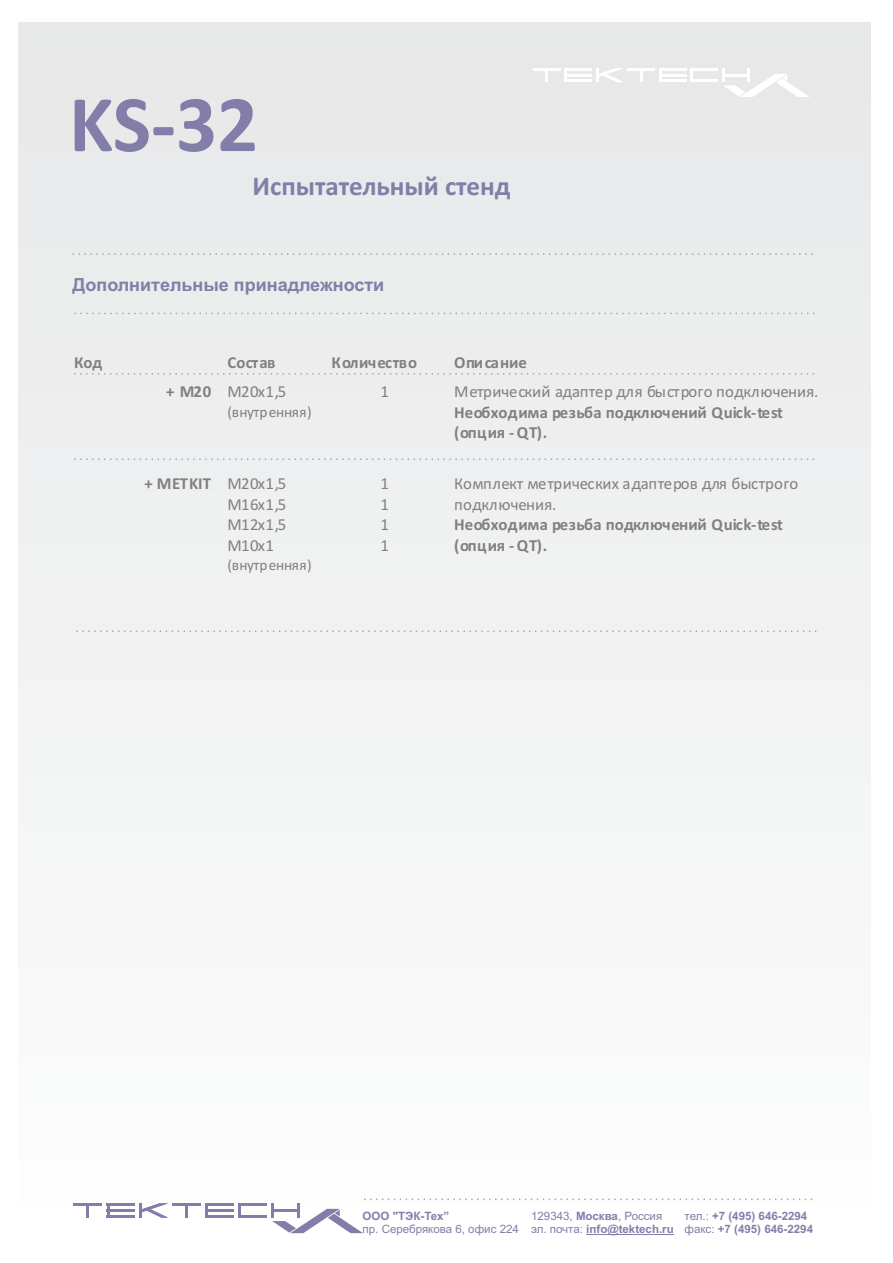
<style>
.page{position:relative;width:893px;height:1263px;background:#fff}
.page>*{position:absolute;margin:0;border:0;box-sizing:border-box;transform-origin:0 0}
.t1{font:700 81px "Calibri";color:#827ea9}
.t2{font:700 27px "Calibri";color:#827ea9}
.t3{font:700 18px "Arial";color:#827ea9}
.t4{font:16.8px/21.5px "Calibri";letter-spacing:.005em;color:#808080}
.t5{font:700 16.8px/19.8px "Calibri";letter-spacing:.01em;color:#808080}
.t6{font:15.3px "Calibri";color:#808080}
.t7{font:11.55px/12.9px "Arial";color:#827ea9}
.t8{font:700 11.55px/12.9px "Arial";color:#827ea9}
.s1{font-weight:700}
.s2{font-weight:400}
</style>
<div class="page">
<div style="left:19px;top:22px;width:851px;height:1221px;background:#f1f1f2"></div>
<svg style="left:364px;top:1198px;width:448px;height:2px"></svg>
<hr style="left:586px;top:1234px;width:88px;height:1px;background:#827ea9">
<hr style="left:74px;top:1203px;width:28px;height:3px;background:#827ea9">
<svg style="left:87px;top:1206px;width:2px;height:12px"></svg>
<hr style="left:107px;top:1203px;width:28px;height:3px;background:#827ea9">
<hr style="left:107px;top:1215px;width:28px;height:3px;background:#827ea9">
<svg style="left:107px;top:1206px;width:2px;height:9px"></svg>
<hr style="left:107px;top:1209px;width:28px;height:3px;background:#827ea9">
<svg style="left:140px;top:1203px;width:28px;height:15px"></svg>
<hr style="left:173px;top:1203px;width:28px;height:3px;background:#827ea9">
<hr style="left:185px;top:1203px;width:3px;height:15px;background:#827ea9">
<hr style="left:205px;top:1203px;width:29px;height:3px;background:#827ea9">
<hr style="left:205px;top:1215px;width:29px;height:3px;background:#827ea9">
<svg style="left:205px;top:1206px;width:3px;height:9px"></svg>
<hr style="left:205px;top:1209px;width:29px;height:3px;background:#827ea9">
<hr style="left:238px;top:1203px;width:29px;height:3px;background:#827ea9">
<hr style="left:238px;top:1215px;width:29px;height:3px;background:#827ea9">
<svg style="left:238px;top:1206px;width:3px;height:9px"></svg>
<hr style="left:271px;top:1203px;width:3px;height:15px;background:#827ea9">
<hr style="left:297px;top:1203px;width:3px;height:15px;background:#827ea9">
<svg style="left:272px;top:1209px;width:91px;height:24px"></svg>
<hr style="left:533px;top:68px;width:27px;height:3px;background:#fff">
<svg style="left:545px;top:71px;width:3px;height:11px"></svg>
<hr style="left:564px;top:68px;width:28px;height:3px;background:#fff">
<hr style="left:564px;top:79px;width:28px;height:3px;background:#fff">
<hr style="left:564px;top:68px;width:3px;height:14px;background:#fff">
<hr style="left:564px;top:74px;width:28px;height:3px;background:#fff">
<svg style="left:596px;top:68px;width:26px;height:14px"></svg>
<hr style="left:627px;top:68px;width:28px;height:3px;background:#fff">
<hr style="left:640px;top:68px;width:3px;height:14px;background:#fff">
<hr style="left:659px;top:68px;width:27px;height:3px;background:#fff">
<hr style="left:659px;top:79px;width:27px;height:3px;background:#fff">
<svg style="left:659px;top:71px;width:3px;height:8px"></svg>
<hr style="left:659px;top:74px;width:27px;height:3px;background:#fff">
<hr style="left:691px;top:68px;width:27px;height:3px;background:#fff">
<hr style="left:691px;top:79px;width:27px;height:3px;background:#fff">
<svg style="left:691px;top:71px;width:2px;height:8px"></svg>
<hr style="left:722px;top:68px;width:3px;height:14px;background:#fff">
<svg style="left:725px;top:68px;width:83px;height:29px"></svg>
<svg style="left:76px;top:630px;width:741px;height:2px"></svg>
<svg style="left:73px;top:253px;width:740px;height:2px"></svg>
<svg style="left:74px;top:313px;width:741px;height:1px"></svg>
<svg style="left:74px;top:458px;width:741px;height:2px"></svg>
<svg style="left:74px;top:373px;width:741px;height:1px"></svg>
<h1 class="t1" style="left:69px;top:90px;width:190px">KS-32</h1>
<h2 class="t2" style="left:253px;top:175px;width:260px">Испытательный стенд</h2>
<p class="t3" style="left:72px;top:278px;width:313px">Дополнительные принадлежности</p>
<p class="t5" style="left:74px;top:354px;width:30px">Код</p>
<p class="t5" style="left:227px;top:354px;width:50px">Состав</p>
<p class="t5" style="left:331px;top:354px;width:87px">Количество</p>
<p class="t5" style="left:454px;top:354px;width:74px">Описание</p>
<p class="t4" style="left:166px;top:382px;width:122px"><span class="s1">+ M20</span> M20x1,5</p>
<p class="t6" style="left:227px;top:405px;width:86px">(внутренняя)</p>
<p class="t4" style="left:380px;top:382px;width:10px">1</p>
<p class="t4" style="left:454px;top:382px;width:366px">Метрический адаптер для быстрого подключения.</p>
<p class="t5" style="left:454px;top:404px;width:331px">Необходима резьба подключений Quick-test (опция -QT).</p>
<p class="t4" style="left:145px;top:474px;width:143px;text-align:right"><span class="s1">+ METKIT</span> M20x1,5<br>M16x1,5</p>
<p class="t4" style="left:227px;top:515px;width:61px">M12x1,5<br>M10x1</p>
<p class="t6" style="left:227px;top:558px;width:86px">(внутренняя)</p>
<p class="t4" style="left:380px;top:474px;width:10px">1<br>1</p>
<p class="t4" style="left:380px;top:515px;width:10px">1<br>1</p>
<p class="t4" style="left:454px;top:474px;width:346px">Комплект метрических адаптеров для быстрого подключения.</p>
<p class="t5" style="left:454px;top:515px;width:331px;line-height:21.5px">Необходима резьба подключений Quick-test (опция -QT).</p>
<p class="t8" style="left:363px;top:1211px;width:88px">ООО "ТЭК-Тех”</p>
<p class="t7" style="left:363px;top:1224px;width:158px">пр. Серебрякова 6, офис 224</p>
<p class="t7" style="left:531px;top:1211px;width:144px">129343, <span class="s1">Москва</span>, Россия эл. почта: <span class="s1">info@tektech.ru</span></p>
<p class="t8" style="left:685px;top:1211px;width:130px"><span class="s2">тел.:</span> +7 (495) 646-2294 <span class="s2">факс:</span> +7 (495) 646-2294</p>
</div>
